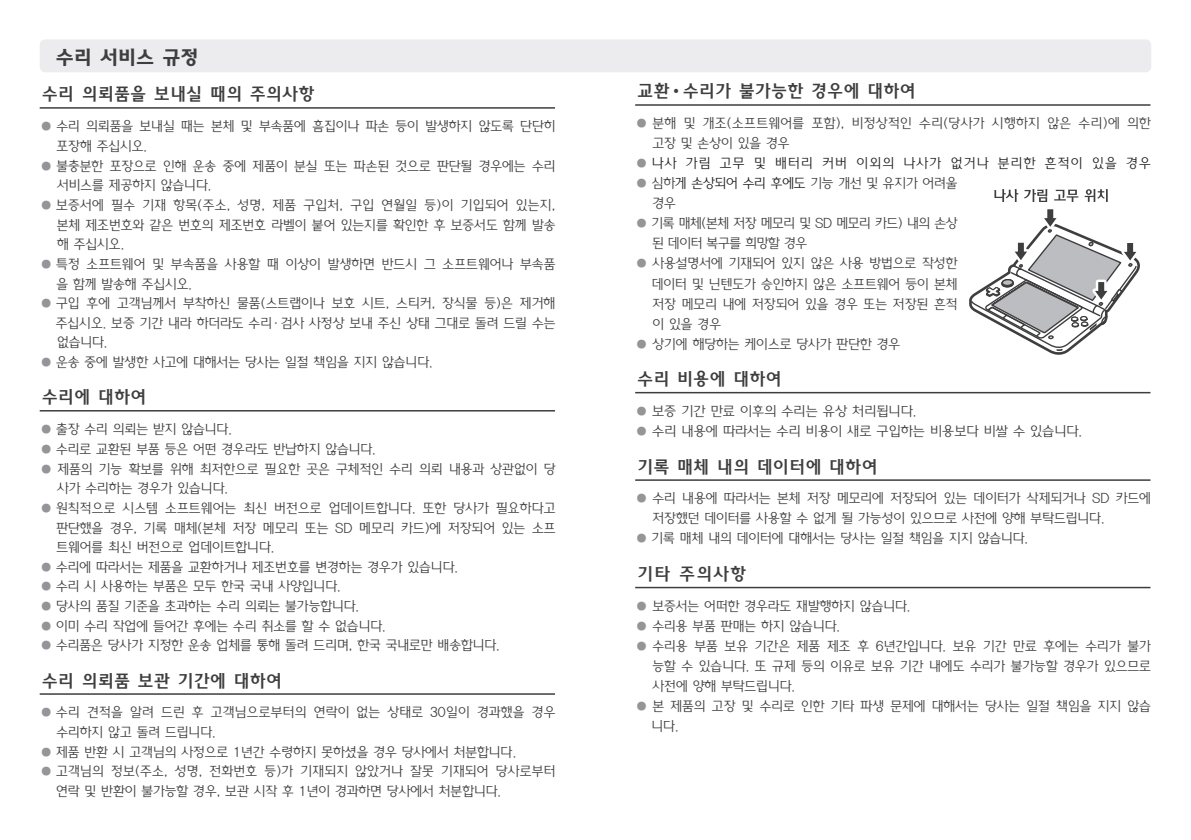
<style>
.page{position:relative;width:1191px;height:840px;background:#fff}
.page>*{position:absolute;margin:0;border:0;box-sizing:border-box;transform-origin:0 0}
.t1{font:700 19px "Korean HAN";color:#3e3e3f;scale:.95 1}
.段落スタイル_1{font:500 17px "Korean HAN";letter-spacing:.005em;color:#3e3e3f;scale:.95 1}
.Bullet_text_1{font:300 13px/20px "Korean HAN";letter-spacing:-.05em;color:#3e3e3f;scale:.95 1}
.Bullet_text_1-2{font:300 13px "Korean HAN";letter-spacing:-.03em;color:#3e3e3f;scale:.95 1}
.Bullet_text_1-3{font:300 13px "Korean HAN";letter-spacing:-.05em;color:#3e3e3f}
.Bullet_text_1-4{font:300 13px "Korean HAN";letter-spacing:-.025em;color:#3e3e3f;scale:.95 1}
.Bullet_text_1-5{font:300 13px "Korean HAN";letter-spacing:-.08em;color:#3e3e3f;scale:.95 1}
.Bullet_text_1-6{font:300 13px "Korean HAN";letter-spacing:.055em;color:#231f20;scale:.95 1}
.s1{color:#939598}
.s2{color:#231f20}
</style>
<div class="page">
<hr style="left:635px;top:104px;width:515px;height:2px;background:#3e3e3f">
<hr style="left:635px;top:391px;width:515px;height:2px;background:#3e3e3f">
<hr style="left:635px;top:479px;width:515px;height:1px;background:#3e3e3f">
<hr style="left:635px;top:586px;width:515px;height:2px;background:#3e3e3f">
<hr style="left:40px;top:107px;width:515px;height:2px;background:#3e3e3f">
<hr style="left:40px;top:410px;width:515px;height:1px;background:#3e3e3f">
<hr style="left:40px;top:693px;width:515px;height:1px;background:#3e3e3f">
<div style="left:40px;top:39px;width:1111px;height:33px;background:#ececee;border-radius:6px"></div>
<svg style="left:970px;top:189px;width:170px;height:165px"></svg>
<p class="t1" style="left:56px;top:47px;width:152px">수리 서비스 규정</p>
<p class="段落スタイル_1" style="left:42px;top:85px;width:289px">수리 의뢰품을 보내실 때의 주의사항</p>
<p class="Bullet_text_1" style="left:40px;top:116px;width:545px"><span class="s1">●</span> 수리 의뢰품을 보내실 때는 본체 및 부속품에 흠집이나 파손 등이 발생하지 않도록 단단히</p>
<p class="Bullet_text_1" style="left:56px;top:136px;width:98px">포장해 주십시오.</p>
<p class="Bullet_text_1" style="left:40px;top:156px;width:545px"><span class="s1">●</span> 불충분한 포장으로 인해 운송 중에 제품이 분실 또는 파손된 것으로 판단될 경우에는 수리</p>
<p class="Bullet_text_1" style="left:57px;top:176px;width:164px">서비스를 제공하지 않습니다.</p>
<p class="Bullet_text_1-2" style="left:40px;top:198px;width:545px"><span class="s1">●</span> 보증서에 필수 기재 항목(주소, 성명, 제품 구입처, 구입 연월일 등)이 기입되어 있는지,</p>
<p class="Bullet_text_1" style="left:56px;top:215px;width:527px">본체 제조번호와 같은 번호의 제조번호 라벨이 붙어 있는지를 확인한 후 보증서도 함께 발송 해 주십시오.</p>
<p class="Bullet_text_1" style="left:40px;top:254px;width:545px"><span class="s1">●</span> 특정 소프트웨어 및 부속품을 사용할 때 이상이 발생하면 반드시 그 소프트웨어나 부속품</p>
<p class="Bullet_text_1" style="left:56px;top:274px;width:145px">을 함께 발송해 주십시오.</p>
<p class="Bullet_text_1" style="left:40px;top:293px;width:544px"><span class="s1">●</span> 구입 후에 고객님께서 부착하신 물품(스트랩이나 보호 시트, 스티커, 장식물 등)은 제거해</p>
<p class="Bullet_text_1" style="left:55px;top:313px;width:528px">주십시오. 보증 기간 내라 하더라도 수리·검사 사정상 보내 주신 상태 그대로 돌려 드릴 수는 없습니다.</p>
<p class="Bullet_text_1" style="left:40px;top:352px;width:415px"><span class="s1">●</span> 운송 중에 발생한 사고에 대해서는 당사는 일절 책임을 지지 않습니다.</p>
<p class="段落スタイル_1" style="left:42px;top:388px;width:112px">수리에 대하여</p>
<p class="Bullet_text_1" style="left:40px;top:419px;width:204px"><span class="s1">●</span> 출장 수리 의뢰는 받지 않습니다.</p>
<p class="Bullet_text_1" style="left:40px;top:439px;width:356px"><span class="s1">●</span> 수리로 교환된 부품 등은 어떤 경우라도 반납하지 않습니다.</p>
<p class="Bullet_text_1" style="left:40px;top:459px;width:545px"><span class="s1">●</span> 제품의 기능 확보를 위해 최저한으로 필요한 곳은 구체적인 수리 의뢰 내용과 상관없이 당</p>
<p class="Bullet_text_1" style="left:57px;top:478px;width:182px">사가 수리하는 경우가 있습니다.</p>
<p class="Bullet_text_1" style="left:40px;top:498px;width:544px"><span class="s1">●</span> 원칙적으로 시스템 소프트웨어는 최신 버전으로 업데이트합니다. 또한 당사가 필요하다고</p>
<p class="Bullet_text_1" style="left:56px;top:517px;width:527px">판단했을 경우, 기록 매체(본체 저장 메모리 또는 SD 메모리 카드)에 저장되어 있는 소프</p>
<p class="Bullet_text_1" style="left:56px;top:537px;width:231px">트웨어를 최신 버전으로 업데이트합니다.</p>
<p class="Bullet_text_1" style="left:40px;top:557px;width:442px"><span class="s1">●</span> 수리에 따라서는 제품을 교환하거나 제조번호를 변경하는 경우가 있습니다.</p>
<p class="Bullet_text_1" style="left:40px;top:576px;width:318px"><span class="s1">●</span> 수리 시 사용하는 부품은 모두 한국 국내 사양입니다.</p>
<p class="Bullet_text_1" style="left:40px;top:596px;width:338px"><span class="s1">●</span> 당사의 품질 기준을 초과하는 수리 의뢰는 불가능합니다.</p>
<p class="Bullet_text_1" style="left:40px;top:615px;width:366px"><span class="s1">●</span> 이미 수리 작업에 들어간 후에는 수리 취소를 할 수 없습니다.</p>
<p class="Bullet_text_1" style="left:40px;top:635px;width:486px"><span class="s1">●</span> 수리품은 당사가 지정한 운송 업체를 통해 돌려 드리며, 한국 국내로만 배송합니다.</p>
<p class="段落スタイル_1" style="left:42px;top:671px;width:254px">수리 의뢰품 보관 기간에 대하여</p>
<p class="Bullet_text_1-2" style="left:40px;top:705px;width:545px"><span class="s1">●</span> 수리 견적을 알려 드린 후 고객님으로부터의 연락이 없는 상태로 30일이 경과했을 경우</p>
<p class="Bullet_text_1" style="left:56px;top:722px;width:170px">수리하지 않고 돌려 드립니다.</p>
<p class="Bullet_text_1" style="left:40px;top:741px;width:503px"><span class="s1">●</span> 제품 반환 시 고객님의 사정으로 1년간 수령하지 못하셨을 경우 당사에서 처분합니다.</p>
<p class="Bullet_text_1-2" style="left:40px;top:764px;width:545px"><span class="s1">●</span> 고객님의 정보(주소, 성명, 전화번호 등)가 기재되지 않았거나 잘못 기재되어 당사로부터</p>
<p class="Bullet_text_1" style="left:56px;top:780px;width:470px">연락 및 반환이 불가능할 경우, 보관 시작 후 1년이 경과하면 당사에서 처분합니다.</p>
<p class="段落スタイル_1" style="left:637px;top:82px;width:295px">교환•수리가 불가능한 경우에 대하여</p>
<p class="Bullet_text_1-4" style="left:635px;top:116px;width:545px"><span class="s1">●</span> 분해 및 개조(소프트웨어를 포함), 비정상적인 수리(당사가 시행하지 않은 수리)에 의한</p>
<p class="Bullet_text_1" style="left:652px;top:134px;width:146px">고장 및 손상이 있을 경우</p>
<p class="Bullet_text_1-6" style="left:635px;top:156px;width:544px"><span class="s1">●</span> 나사 가림 고무 및 배터리 커버 이외의 나사가 없거나 분리한 흔적이 있을 경우</p>
<p class="Bullet_text_1" style="left:635px;top:174px;width:341px"><span class="s1">●</span> 심하<span class="s2">게 손상되어 수리 후에도</span> 기능 개선 및 유지가 어려울</p>
<p class="Bullet_text_1" style="left:652px;top:194px;width:27px">경우</p>
<p class="Bullet_text_1-5" style="left:635px;top:216px;width:341px"><span class="s1">●</span> 기록 매체(본체 저장 메모리 및 SD 메모리 카드) 내의 손상</p>
<p class="Bullet_text_1-5" style="left:651px;top:236px;width:165px">된 데이터 복구를 희망할 경우</p>
<p class="Bullet_text_1" style="left:635px;top:254px;width:341px"><span class="s1">●</span> 사용설명서에 기재되어 있지 않은 사용 방법으로 작성한</p>
<p class="Bullet_text_1" style="left:651px;top:274px;width:324px;text-align:justify">데이터 및 닌텐도가 승인하지 않은 소프트웨어 등이 본체 저장 메모리 내에 저장되어 있을 경우 또는 저장된 흔적 이 있을 경우</p>
<p class="Bullet_text_1" style="left:635px;top:334px;width:281px"><span class="s1">●</span> 상기에 해당하는 케이스로 당사가 판단한 경우</p>
<p class="段落スタイル_1" style="left:637px;top:370px;width:154px">수리 비용에 대하여</p>
<p class="Bullet_text_1-3" style="left:635px;top:404px;width:283px"><span class="s1">●</span> 보증 기간 만료 이후의 수리는 유상 처리됩니다.</p>
<p class="Bullet_text_1-3" style="left:635px;top:424px;width:449px"><span class="s1">●</span> 수리 내용에 따라서는 수리 비용이 새로 구입하는 비용보다 비쌀 수 있습니다.</p>
<p class="段落スタイル_1" style="left:637px;top:457px;width:254px">기록 매체 내의 데이터에 대하여</p>
<p class="Bullet_text_1" style="left:635px;top:488px;width:545px"><span class="s1">●</span> 수리 내용에 따라서는 본체 저장 메모리에 저장되어 있는 데이터가 삭제되거나 SD 카드에</p>
<p class="Bullet_text_1" style="left:652px;top:508px;width:478px">저장했던 데이터를 사용할 수 없게 될 가능성이 있으므로 사전에 양해 부탁드립니다.</p>
<p class="Bullet_text_1" style="left:635px;top:528px;width:415px"><span class="s1">●</span> 기록 매체 내의 데이터에 대해서는 당사는 일절 책임을 지지 않습니다.</p>
<p class="段落スタイル_1" style="left:637px;top:564px;width:116px">기타 주의사항</p>
<p class="Bullet_text_1" style="left:635px;top:596px;width:291px"><span class="s1">●</span> 보증서는 어떠한 경우라도 재발행하지 않습니다.</p>
<p class="Bullet_text_1" style="left:635px;top:616px;width:217px"><span class="s1">●</span> 수리용 부품 판매는 하지 않습니다.</p>
<p class="Bullet_text_1" style="left:635px;top:636px;width:545px"><span class="s1">●</span> 수리용 부품 보유 기간은 제품 제조 후 6년간입니다. 보유 기간 만료 후에는 수리가 불가</p>
<p class="Bullet_text_1" style="left:652px;top:656px;width:527px">능할 수 있습니다. 또 규제 등의 이유로 보유 기간 내에도 수리가 불가능할 경우가 있으므로 사전에 양해 부탁드립니다.</p>
<p class="Bullet_text_1" style="left:635px;top:696px;width:545px"><span class="s1">●</span> 본 제품의 고장 및 수리로 인한 기타 파생 문제에 대해서는 당사는 일절 책임을 지지 않습</p>
<p class="Bullet_text_1" style="left:651px;top:716px;width:31px">니다.</p>
</div>
